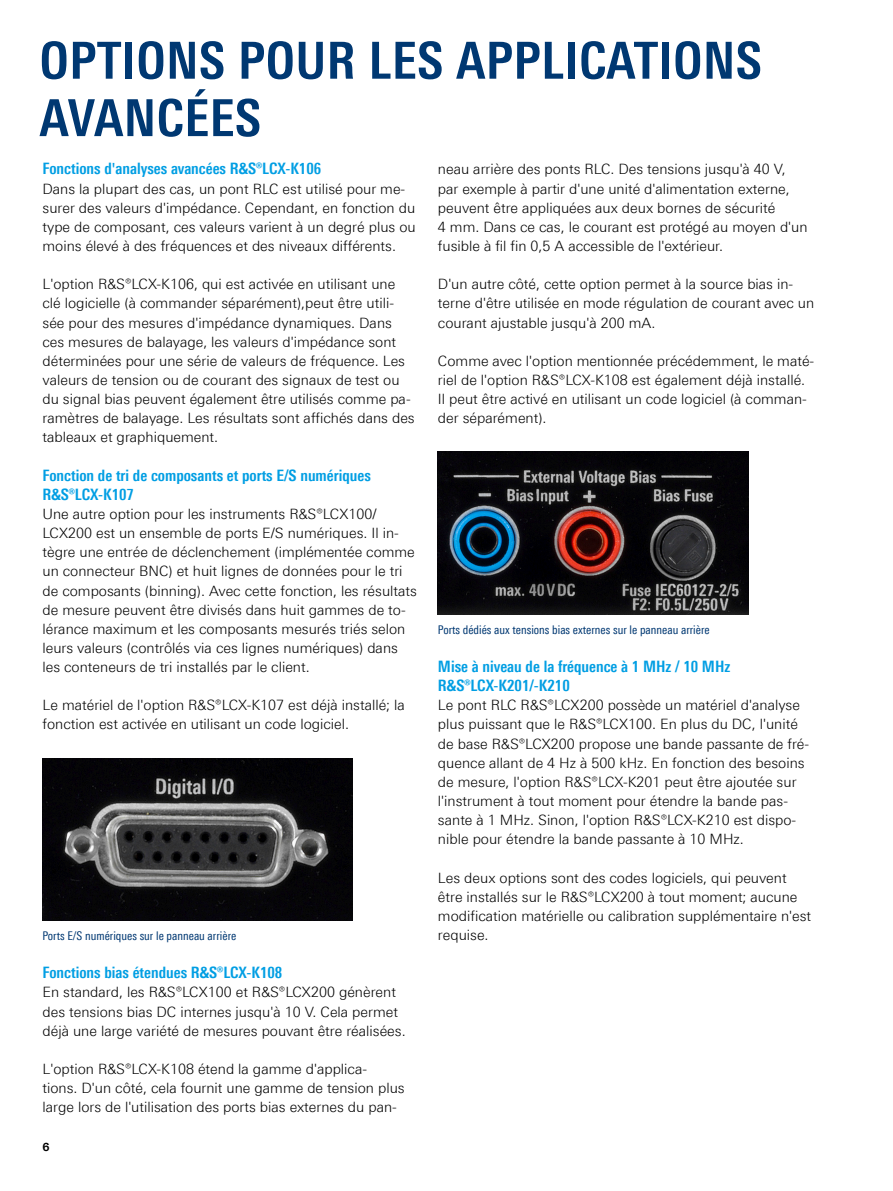
<style>
.page{position:relative;width:893px;height:1191px;background:#fff}
.page>*{position:absolute;margin:0;border:0;box-sizing:border-box;transform-origin:0 0}
.Seiten_Headline_34Pt{font:700 51px/57.4px "Linotype Univers 620 Cn";letter-spacing:.01em;color:#003872}
.Absatzfett_cyan{font:700 15.75px/19.2px "Linotype Univers 620 Cn";color:#009ee3}
.Haupttext{font:300 14.25px/19.2px "Linotype Univers 330";color:#000}
.Haupttext_ohne_Absta{font:300 14.25px/19.2px "Linotype Univers 330";color:#000}
.Bildunterschrift{font:12px "Linotype Univers 420 Cn";color:#003872}
.t1{font:700 11.25px "Linotype Univers 630";color:#000}
</style>
<div class="page">
<img style="left:43px;top:758px;width:310px;height:163px">
<img style="left:438px;top:452px;width:310px;height:162px">
<p class="Seiten_Headline_34Pt" style="left:40px;top:31px;width:724px">OPTIONS POUR LES APPLICATIONS<br>AVANCÉES</p>
<p class="Absatzfett_cyan" style="left:43px;top:159px;width:280px">Fonctions d'analyses avancées R&amp;S®LCX-K106</p>
<p class="Haupttext_ohne_Absta" style="left:43px;top:179px;width:375px">Dans la plupart des cas, un pont RLC est utilisé pour me&shy;surer des valeurs d'impédance. Cependant, en fonction du type de composant, ces valeurs varient à un degré plus ou moins élevé à des fréquences et des niveaux différents.</p>
<p class="Haupttext" style="left:43px;top:274px;width:374px">L'option R&amp;S®LCX-K106, qui est activée en utilisant une clé logicielle (à commander séparément),peut être utili&shy;sée pour des mesures d'impédance dynamiques. Dans ces mesures de balayage, les valeurs d'impédance sont déterminées pour une série de valeurs de fréquence. Les valeurs de tension ou de courant des signaux de test ou du signal bias peuvent également être utilisés comme pa&shy;ramètres de balayage. Les résultats sont affichés dans des tableaux et graphiquement.</p>
<p class="Absatzfett_cyan" style="left:43px;top:465px;width:330px">Fonction de tri de composants et ports E/S numériques<br>R&amp;S®LCX-K107</p>
<p class="Haupttext_ohne_Absta" style="left:43px;top:504px;width:376px">Une autre option pour les instruments R&amp;S®LCX100/ LCX200 est un ensemble de ports E/S numériques. Il in&shy;tègre une entrée de déclenchement (implémentée comme un connecteur BNC) et huit lignes de données pour le tri de composants (binning). Avec cette fonction, les résultats de mesure peuvent être divisés dans huit gammes de to&shy;lérance maximum et les composants mesurés triés selon leurs valeurs (contrôlés via ces lignes numériques) dans les conteneurs de tri installés par le client.</p>
<p class="Haupttext" style="left:43px;top:695px;width:364px">Le matériel de l'option R&amp;S®LCX-K107 est déjà installé; la fonction est activée en utilisant un code logiciel.</p>
<p class="Bildunterschrift" style="left:43px;top:928px;width:195px">Ports E/S numériques sur le panneau arrière</p>
<p class="Absatzfett_cyan" style="left:43px;top:963px;width:241px">Fonctions bias étendues R&amp;S®LCX-K108</p>
<p class="Haupttext_ohne_Absta" style="left:43px;top:982px;width:365px">En standard, les R&amp;S®LCX100 et R&amp;S®LCX200 génèrent des tensions bias DC internes jusqu'à 10 V. Cela permet déjà une large variété de mesures pouvant être réalisées.</p>
<p class="Haupttext" style="left:43px;top:1059px;width:364px">L'option R&amp;S®LCX-K108 étend la gamme d'applica&shy;tions. D'un côté, cela fournit une gamme de tension plus large lors de l'utilisation des ports bias externes du pan-</p>
<p class="t1" style="left:43px;top:1139px;width:9px">6</p>
<p class="Haupttext" style="left:438px;top:160px;width:371px">neau arrière des ponts RLC. Des tensions jusqu'à 40 V, par exemple à partir d'une unité d'alimentation externe, peuvent être appliquées aux deux bornes de sécurité<br>4 mm. Dans ce cas, le courant est protégé au moyen d'un fusible à fil fin 0,5 A accessible de l'extérieur.</p>
<p class="Haupttext" style="left:438px;top:274px;width:378px">D'un autre côté, cette option permet à la source bias in&shy;terne d'être utilisée en mode régulation de courant avec un courant ajustable jusqu'à 200 mA.</p>
<p class="Haupttext" style="left:438px;top:351px;width:378px">Comme avec l'option mentionnée précédemment, le maté&shy;riel de l'option R&amp;S®LCX-K108 est également déjà installé.<br>Il peut être activé en utilisant un code logiciel (à comman&shy;der séparément).</p>
<p class="Bildunterschrift" style="left:438px;top:622px;width:273px">Ports dédiés aux tensions bias externes sur le panneau arrière</p>
<p class="Absatzfett_cyan" style="left:438px;top:656px;width:294px">Mise à niveau de la fréquence à 1 MHz / 10 MHz<br>R&amp;S®LCX-K201/-K210</p>
<p class="Haupttext_ohne_Absta" style="left:438px;top:695px;width:373px">Le pont RLC R&amp;S®LCX200 possède un matériel d'analyse plus puissant que le R&amp;S®LCX100. En plus du DC, l'unité de base R&amp;S®LCX200 propose une bande passante de fré&shy;quence allant de 4 Hz à 500 kHz. En fonction des besoins de mesure, l'option R&amp;S®LCX-K201 peut être ajoutée sur l'instrument à tout moment pour étendre la bande pas&shy;sante à 1 MHz. Sinon, l'option R&amp;S®LCX-K210 est dispo&shy;nible pour étendre la bande passante à 10 MHz.</p>
<p class="Haupttext" style="left:438px;top:867px;width:375px">Les deux options sont des codes logiciels, qui peuvent être installés sur le R&amp;S®LCX200 à tout moment; aucune modification matérielle ou calibration supplémentaire n'est requise.</p>
</div>
